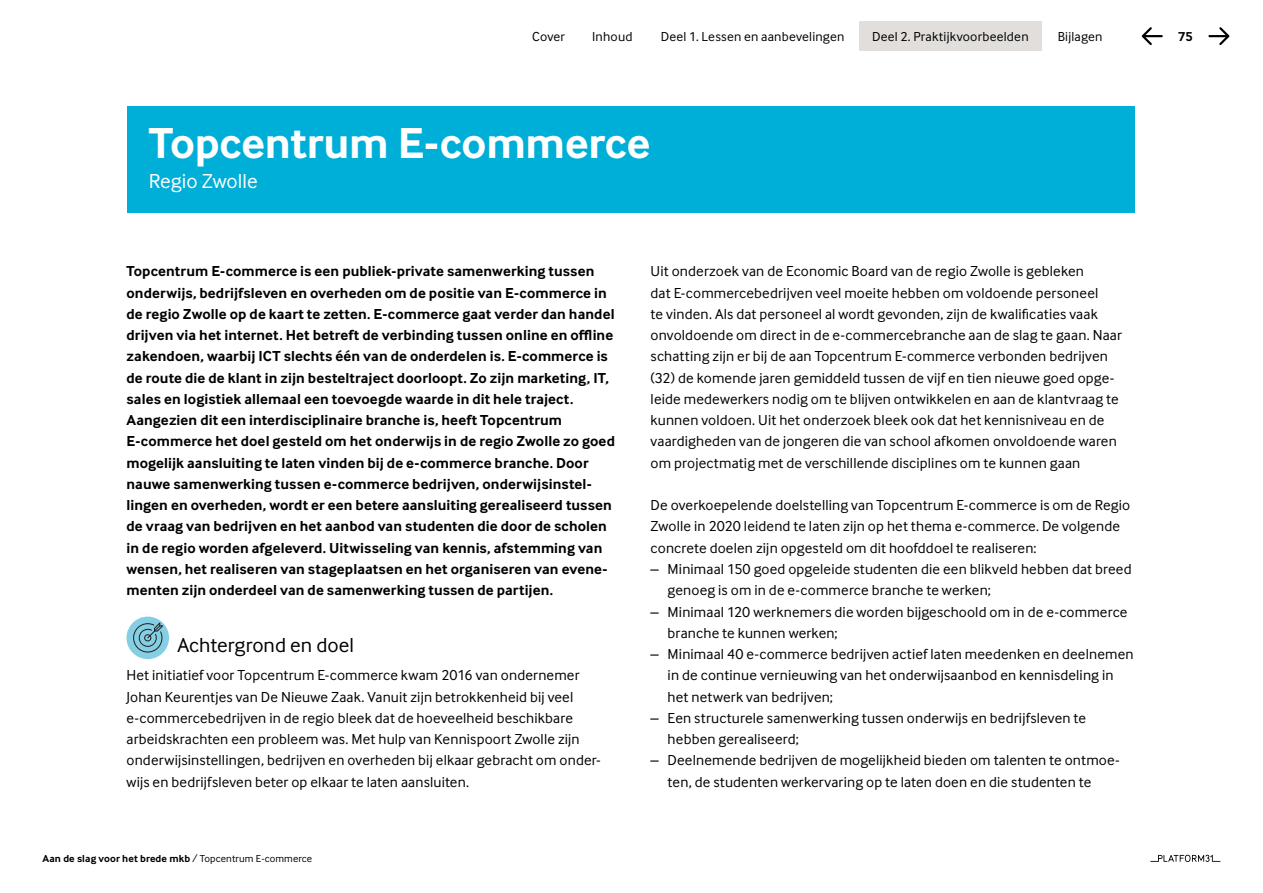
<style>
.page{position:relative;width:1263px;height:893px;background:#fff}
.page>*{position:absolute;margin:0;border:0;box-sizing:border-box;transform-origin:0 0}
.t1{font:700 45px "Inter Face";letter-spacing:-.005em;color:#fff}
.t2{font:21px "Inter Face";color:#000}
.t3{font:21px "Inter Face";color:#fff}
.t4{font:15px/21.3px "Inter Face";letter-spacing:.01em;color:#000}
.t5{font:700 15px/21.3px "Inter Face";letter-spacing:.005em;color:#000}
.t6{font:13.5px "Inter Face";letter-spacing:.015em;color:#000}
.t7{font:700 13.5px "Inter Face";color:#000}
.t8{font:700 10.5px "Inter Face";letter-spacing:.01em;color:#000}
.s1{font-weight:400}
</style>
<div class="page">
<svg style="left:1150px;top:855px;width:70px;height:7px"></svg>
<div style="left:859px;top:21px;width:183px;height:30px;background:#e1dedb"></div>
<svg style="left:1208px;top:27px;width:21px;height:18px"></svg>
<svg style="left:1142px;top:27px;width:21px;height:18px"></svg>
<div style="left:128px;top:106px;width:1007px;height:107px;background:#00afd7"></div>
<div style="left:126px;top:617px;width:43px;height:42px;background:#85cee3;border-radius:50%"></div>
<svg style="left:133px;top:622px;width:30px;height:30px"></svg>
<p class="t6" style="left:532px;top:29px;width:34px">Cover</p>
<p class="t6" style="left:592px;top:29px;width:42px">Inhoud</p>
<p class="t6" style="left:661px;top:29px;width:185px">Deel 1. Lessen en aanbevelingen</p>
<p class="t6" style="left:872px;top:29px;width:158px">Deel 2. Praktijkvoorbeelden</p>
<p class="t6" style="left:1058px;top:29px;width:46px">Bijlagen</p>
<p class="t7" style="left:1178px;top:28px;width:16px">75</p>
<h1 class="t1" style="left:149px;top:117px;width:503px">Topcentrum E-commerce</h1>
<h2 class="t3" style="left:149px;top:169px;width:110px">Regio Zwolle</h2>
<p class="t5" style="left:126px;top:261px;width:490px">Topcentrum E-commerce is een publiek-private samenwerking tussen onderwijs, bedrijfsleven en overheden om de positie van E-commerce in de regio Zwolle op de kaart te zetten. E-commerce gaat verder dan handel drijven via het internet. Het betreft de verbinding tussen online en offline zakendoen, waarbij ICT slechts één van de onderdelen is. E-commerce is de route die de klant in zijn besteltraject doorloopt. Zo zijn marketing, IT, sales en logistiek allemaal een toevoegde waarde in dit hele traject.<br>Aangezien dit een interdisciplinaire branche is, heeft Topcentrum E-commerce het doel gesteld om het onderwijs in de regio Zwolle zo goed mogelijk aansluiting te laten vinden bij de e-commerce branche. Door nauwe samenwerking tussen e-commerce bedrijven, onderwijsinstel&shy;lingen en overheden, wordt er een betere aansluiting gerealiseerd tussen de vraag van bedrijven en het aanbod van studenten die door de scholen in de regio worden afgeleverd. Uitwisseling van kennis, afstemming van wensen, het realiseren van stageplaatsen en het organiseren van evene&shy;menten zijn onderdeel van de samenwerking tussen de partijen.</p>
<h2 class="t2" style="left:177px;top:633px;width:178px">Achtergrond en doel</h2>
<p class="t4" style="left:126px;top:665px;width:476px">Het initiatief voor Topcentrum E-commerce kwam 2016 van ondernemer Johan Keurentjes van De Nieuwe Zaak. Vanuit zijn betrokkenheid bij veel e-commercebedrijven in de regio bleek dat de hoeveelheid beschikbare arbeidskrachten een probleem was. Met hulp van Kennispoort Zwolle zijn onderwijsinstellingen, bedrijven en overheden bij elkaar gebracht om onder&shy;wijs en bedrijfsleven beter op elkaar te laten aansluiten.</p>
<p class="t8" style="left:43px;top:852px;width:271px">Aan de slag voor het brede mkb <span class="s1">/ Topcentrum E-commerce</span></p>
<p class="t4" style="left:651px;top:261px;width:473px">Uit onderzoek van de Economic Board van de regio Zwolle is gebleken<br>dat E-commercebedrijven veel moeite hebben om voldoende personeel<br>te vinden. Als dat personeel al wordt gevonden, zijn de kwalificaties vaak onvoldoende om direct in de e-commercebranche aan de slag te gaan. Naar schatting zijn er bij de aan Topcentrum E-commerce verbonden bedrijven (32) de komende jaren gemiddeld tussen de vijf en tien nieuwe goed opge&shy;leide medewerkers nodig om te blijven ontwikkelen en aan de klantvraag te kunnen voldoen. Uit het onderzoek bleek ook dat het kennisniveau en de vaardigheden van de jongeren die van school afkomen onvoldoende waren om projectmatig met de verschillende disciplines om te kunnen gaan</p>
<p class="t4" style="left:651px;top:494px;width:481px">De overkoepelende doelstelling van Topcentrum E-commerce is om de Regio<br>Zwolle in 2020 leidend te laten zijn op het thema e-commerce. De volgende concrete doelen zijn opgesteld om dit hoofddoel te realiseren:</p>
<p class="t4" style="left:668px;top:558px;width:465px;text-indent:-17px">– Minimaal 150 goed opgeleide studenten die een blikveld hebben dat breed genoeg is om in de e-commerce branche te werken;</p>
<p class="t4" style="left:668px;top:601px;width:461px;text-indent:-17px">– Minimaal 120 werknemers die worden bijgeschoold om in de e-commerce branche te kunnen werken;</p>
<p class="t4" style="left:668px;top:643px;width:468px;text-indent:-17px">– Minimaal 40 e-commerce bedrijven actief laten meedenken en deelnemen in de continue vernieuwing van het onderwijsaanbod en kennisdeling in het netwerk van bedrijven;</p>
<p class="t4" style="left:668px;top:707px;width:420px;text-indent:-17px">– Een structurele samenwerking tussen onderwijs en bedrijfsleven te hebben gerealiseerd;</p>
<p class="t4" style="left:668px;top:749px;width:454px;text-indent:-17px">– Deelnemende bedrijven de mogelijkheid bieden om talenten te ontmoe&shy;ten, de studenten werkervaring op te laten doen en die studenten te</p>
</div>
